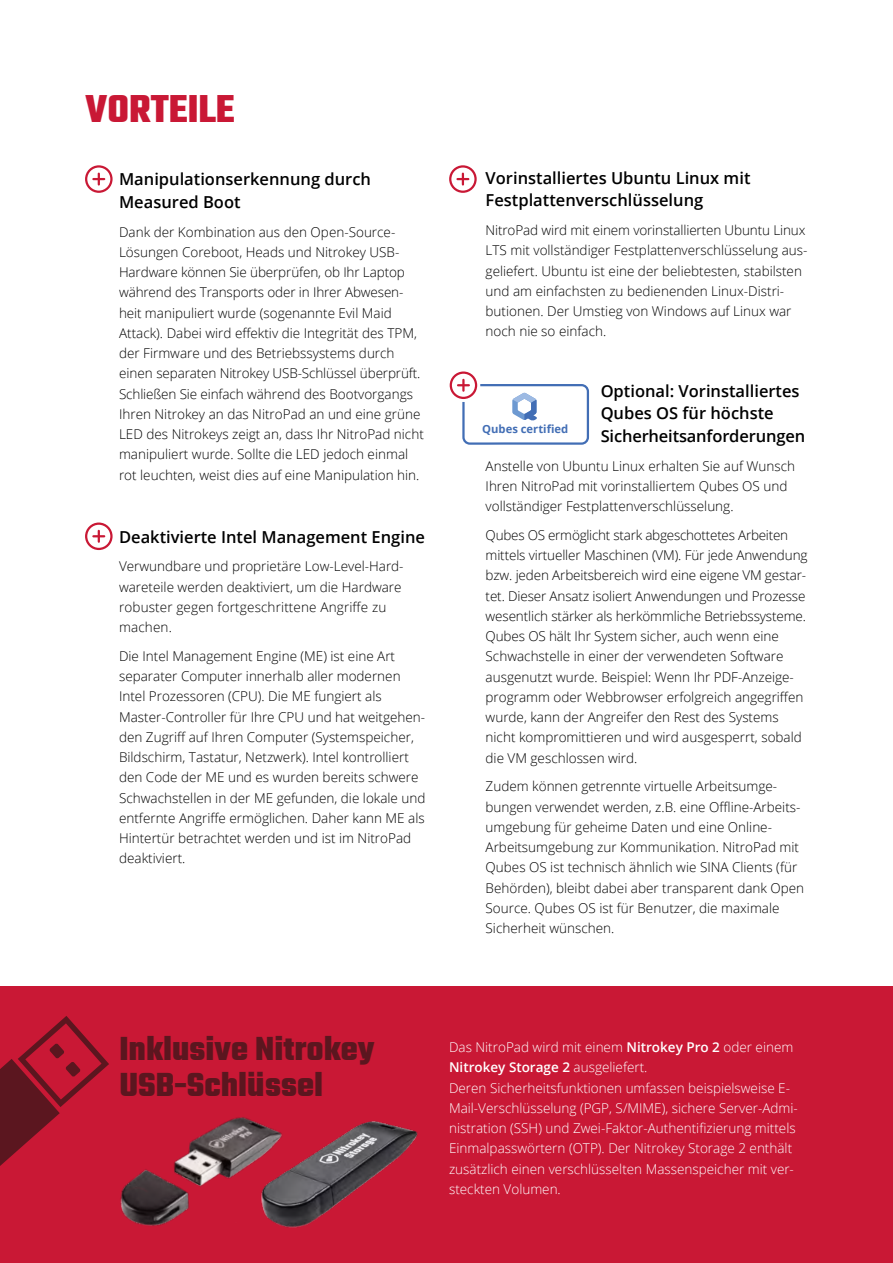
<style>
.page{position:relative;width:893px;height:1263px;background:#fff}
.page>*{position:absolute;margin:0;border:0;box-sizing:border-box;transform-origin:0 0}
.t1{font:700 42px "Teko";color:#c91835}
.t2{font:700 36px/36px "Teko";color:#5b161f}
.t3{font:600 16.5px/22.5px "Open Sans";color:#000}
.t4{font:300 13.5px/20.2px "Open Sans";color:#000}
.t5{font:300 13.5px/20.2px "Open Sans";color:#fff}
.t6{font:700 11.25px "Open Sans";color:#426eb5}
.s1{font-weight:600}
</style>
<div class="page">
<div style="left:0;top:986px;width:893px;height:277px;background:#c91835"></div>
<img style="left:120px;top:1117px;width:126px;height:109px">
<img style="left:246px;top:1118px;width:172px;height:110px">
<svg style="left:93px;top:174px;width:11px;height:10px"></svg>
<div style="left:85px;top:165px;width:28px;height:28px;border:2px solid #c91835;border-radius:50%"></div>
<svg style="left:93px;top:531px;width:11px;height:11px"></svg>
<div style="left:85px;top:522px;width:28px;height:28px;border:2px solid #c91835;border-radius:50%"></div>
<svg style="left:457px;top:174px;width:11px;height:10px"></svg>
<div style="left:449px;top:165px;width:28px;height:28px;border:2px solid #c91835;border-radius:50%"></div>
<svg style="left:0;top:1016px;width:109px;height:150px"></svg>
<svg style="left:458px;top:380px;width:131px;height:65px"></svg>
<div style="left:450px;top:371px;width:27px;height:28px;border:2px solid #c91835;border-radius:50%"></div>
<h1 class="t1" style="left:85px;top:82px;width:151px">VORTEILE</h1>
<p class="t3" style="left:119px;top:168px;width:253px">Manipulationserkennung durch<br>Measured Boot</p>
<p class="t4" style="left:119px;top:221px;width:306px">Dank der Kombination aus den Open-Source-Lösungen Coreboot, Heads und Nitrokey USB-Hardware können Sie überprüfen, ob Ihr Laptop während des Transports oder in Ihrer Abwesen&shy;heit manipuliert wurde (sogenannte Evil Maid Attack). Dabei wird effektiv die Integrität des TPM, der Firmware und des Betriebssystems durch einen separaten Nitrokey USB-Schlüssel überprüft.<br>Schließen Sie einfach während des Bootvorgangs Ihren Nitrokey an das NitroPad an und eine grüne LED des Nitrokeys zeigt an, dass Ihr NitroPad nicht manipuliert wurde. Sollte die LED jedoch einmal rot leuchten, weist dies auf eine Manipulation hin.</p>
<p class="t3" style="left:119px;top:525px;width:307px">Deaktivierte Intel Management Engine</p>
<p class="t4" style="left:119px;top:556px;width:286px">Verwundbare und proprietäre Low-Level-Hard&shy;wareteile werden deaktiviert, um die Hardware robuster gegen fortgeschrittene Angriffe zu machen.</p>
<p class="t4" style="left:119px;top:645px;width:308px">Die Intel Management Engine (ME) ist eine Art separater Computer innerhalb aller modernen Intel Prozessoren (CPU). Die ME fungiert als Master-Controller für Ihre CPU und hat weitgehen&shy;den Zugriff auf Ihren Computer (Systemspeicher, Bildschirm, Tastatur, Netzwerk). Intel kontrolliert den Code der ME und es wurden bereits schwere Schwachstellen in der ME gefunden, die lokale und entfernte Angriffe ermöglichen. Daher kann ME als Hintertür betrachtet werden und ist im NitroPad deaktiviert.</p>
<p class="t3" style="left:486px;top:166px;width:266px">Vorinstalliertes Ubuntu Linux mit<br>Festplattenverschlüsselung</p>
<p class="t4" style="left:486px;top:220px;width:323px">NitroPad wird mit einem vorinstallierten Ubuntu Linux LTS mit vollständiger Festplattenverschlüsselung aus&shy;geliefert. Ubuntu ist eine der beliebtesten, stabilsten und am einfachsten zu bedienenden Linux-Distri&shy;butionen. Der Umstieg von Windows auf Linux war noch nie so einfach.</p>
<p class="t3" style="left:601px;top:379px;width:206px">Optional: Vorinstalliertes<br>Qubes OS für höchste<br>Sicherheitsanforderungen</p>
<p class="t4" style="left:486px;top:455px;width:311px">Anstelle von Ubuntu Linux erhalten Sie auf Wunsch<br>Ihren NitroPad mit vorinstalliertem Qubes OS und vollständiger Festplattenverschlüsselung.</p>
<p class="t4" style="left:486px;top:524px;width:323px">Qubes OS ermöglicht stark abgeschottetes Arbeiten mittels virtueller Maschinen (VM). Für jede Anwendung bzw. jeden Arbeitsbereich wird eine eigene VM gestar&shy;tet. Dieser Ansatz isoliert Anwendungen und Prozesse wesentlich stärker als herkömmliche Betriebssysteme.<br>Qubes OS hält Ihr System sicher, auch wenn eine Schwachstelle in einer der verwendeten Software ausgenutzt wurde. Beispiel: Wenn Ihr PDF-Anzeige&shy;programm oder Webbrowser erfolgreich angegriffen wurde, kann der Angreifer den Rest des Systems nicht kompromittieren und wird ausgesperrt, sobald die VM geschlossen wird.</p>
<p class="t4" style="left:486px;top:776px;width:320px">Zudem können getrennte virtuelle Arbeitsumge&shy;bungen verwendet werden, z.B. eine Offline-Arbeits&shy;umgebung für geheime Daten und eine Online-Arbeitsumgebung zur Kommunikation. NitroPad mit Qubes OS ist technisch ähnlich wie SINA Clients (für Behörden), bleibt dabei aber transparent dank Open Source. Qubes OS ist für Benutzer, die maximale Sicherheit wünschen.</p>
<p class="t6" style="left:482px;top:421px;width:88px">Qubes certified</p>
<h2 class="t2" style="left:119px;top:1033px;width:257px">Inklusive Nitrokey<br>USB-Schlüssel</h2>
<p class="t5" style="left:449px;top:1037px;width:350px">Das NitroPad wird mit einem <span class="s1">Nitrokey Pro 2</span> oder einem <span class="s1">Nitrokey Storage 2</span> ausgeliefert.<br>Deren Sicherheitsfunktionen umfassen beispielsweise E-Mail-Verschlüsselung (PGP, S/MIME), sichere Server-Admi&shy;nistration (SSH) und Zwei-Faktor-Authentifizierung mittels Einmalpasswörtern (OTP). Der Nitrokey Storage 2 enthält zusätzlich einen verschlüsselten Massenspeicher mit ver&shy;steckten Volumen.</p>
</div>
